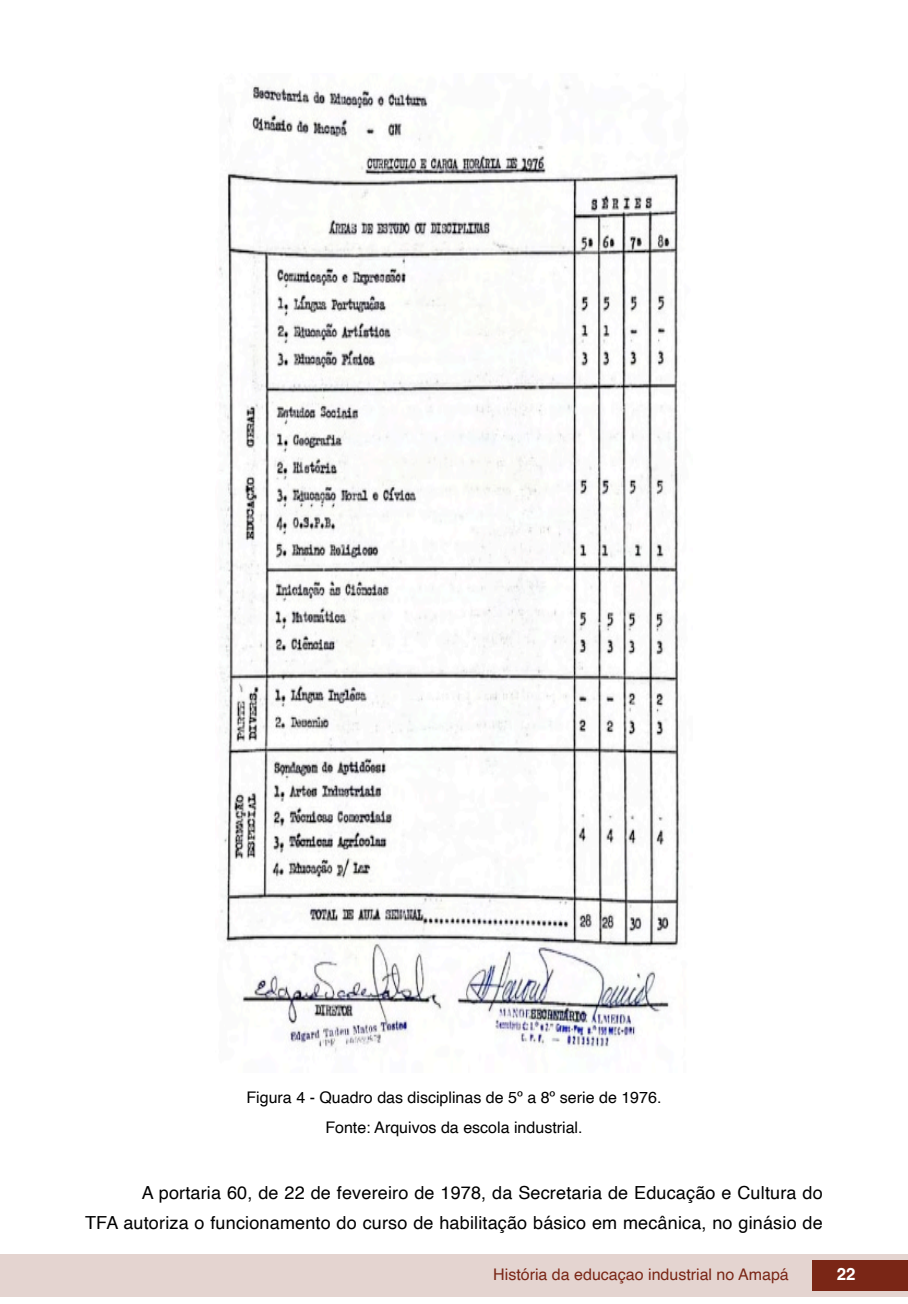
<style>
.page{position:relative;width:908px;height:1304px;background:#fff}
.page>*{position:absolute;margin:0;border:0;box-sizing:border-box;transform-origin:0 0}
.txt{font:18px/30px "Helvetica";letter-spacing:.01em;color:#000;text-align:right}
.t1{font:700 16.8px "Helvetica";color:#fff}
.imagens_graf_tab{font:16px "Helvetica";color:#000}
.t2{font:16px "Helvetica";color:#7a2616}
</style>
<div class="page">
<div style="left:0;top:1254px;width:906px;height:43px;background:#e4d4d0"></div>
<div style="left:812px;top:1261px;width:95px;height:30px;background:#7a2616"></div>
<img style="left:219px;top:85px;width:462px;height:968px">
<p class="imagens_graf_tab" style="left:246px;top:1085px;width:416px">Figura 4 - Quadro das disciplinas de 5º a 8º serie de 1976.</p>
<p class="imagens_graf_tab" style="left:325px;top:1115px;width:259px">Fonte: Arquivos da escola industrial.</p>
<p class="txt" style="left:85px;top:1178px;width:738px">A portaria 60, de 22 de fevereiro de 1978, da Secretaria de Educação e Cultura do<br>TFA autoriza o funcionamento do curso de habilitação básico em mecânica, no ginásio de</p>
<p class="t2" style="left:493px;top:1262px;width:297px">História da educaçao industrial no Amapá</p>
<p class="t1" style="left:836px;top:1264px;width:20px">22</p>
</div>
